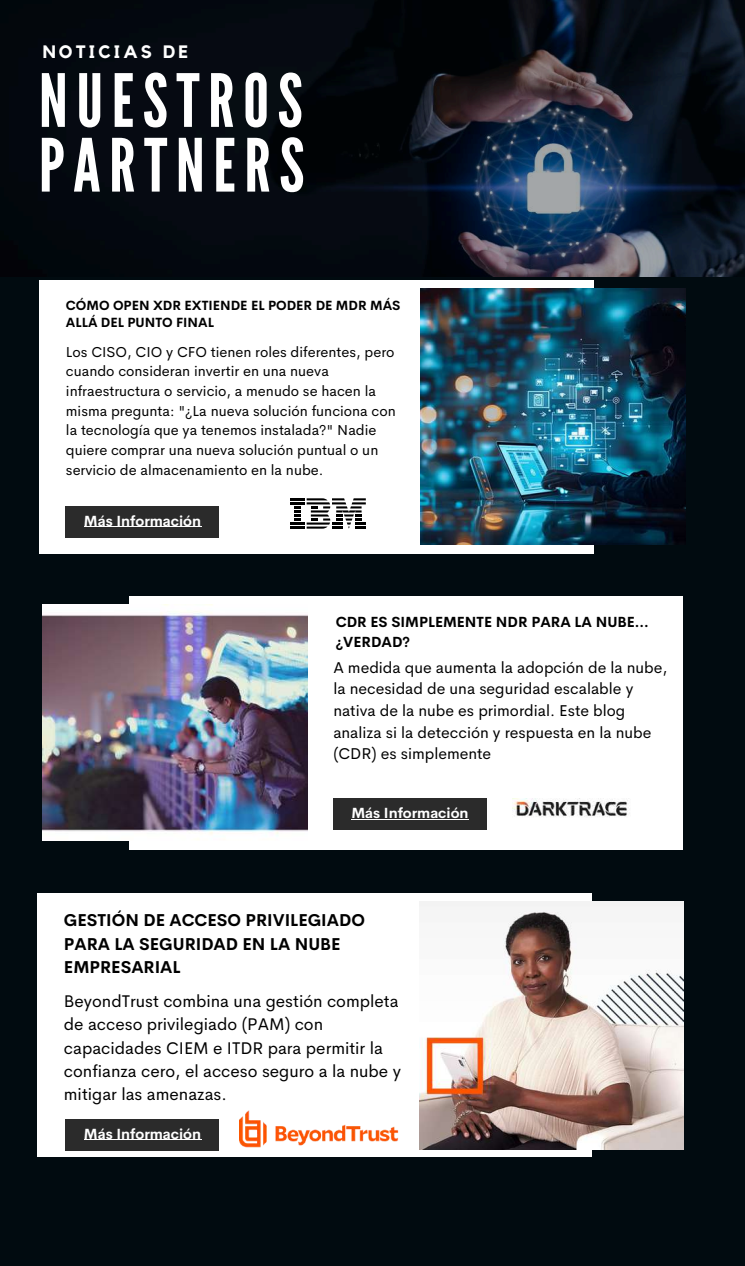
<style>
.page{position:relative;width:745px;height:1266px;background:#fff}
.page>*{position:absolute;margin:0;border:0;box-sizing:border-box;transform-origin:0 0}
.t1{font:73.12px/64.8px "League Gothic";letter-spacing:.115em;color:#fff}
.t2{font:700 17.88px "Kollektif";letter-spacing:.175em;color:#fff}
.t3{font:17px/23.5px "Cerebri Sans";color:#000}
.t4{font:700 16.88px/23.5px "Cerebri Sans";color:#000}
.t5{font:15.75px/21.5px "Cerebri Sans";color:#000}
.t6{font:14.5px/19.8px "Cerebri Sans";color:#000}
.t7{font:700 14.38px "Cerebri Sans";color:#fff}
.t8{font:700 14.38px/19.8px "Cerebri Sans";color:#000}
.t9{font:700 13.12px/17.8px "Cerebri Sans";color:#000}
</style>
<div class="page">
<div style="left:0;top:0;width:744px;height:1266px;background:#010b10"></div>
<div style="left:39px;top:280px;width:554px;height:273px;background:#fff"></div>
<img style="left:420px;top:288px;width:265px;height:256px">
<div style="left:66px;top:506px;width:153px;height:31px;background:#2b2b2b"></div>
<hr style="left:84px;top:526px;width:117px;height:1px;background:#fff">
<div style="left:129px;top:596px;width:553px;height:253px;background:#fff"></div>
<img style="left:43px;top:604px;width:264px;height:237px">
<div style="left:333px;top:798px;width:153px;height:32px;background:#2b2b2b"></div>
<hr style="left:351px;top:819px;width:117px;height:1px;background:#fff">
<img style="left:270px;top:0;width:474px;height:277px">
<div style="left:37px;top:893px;width:554px;height:264px;background:#fff"></div>
<img style="left:419px;top:901px;width:264px;height:249px">
<div style="left:66px;top:1118px;width:153px;height:32px;background:#2b2b2b"></div>
<hr style="left:84px;top:1139px;width:117px;height:1px;background:#fff">
<img style="left:239px;top:1110px;width:160px;height:38px">
<svg style="left:290px;top:498px;width:76px;height:31px"></svg>
<img style="left:512px;top:798px;width:116px;height:19px">
<p class="t2" style="left:43px;top:44px;width:147px">NOTICIAS DE</p>
<h1 class="t1" style="left:39px;top:70px;width:267px">NUESTROS<br>PARTNERS</h1>
<p class="t9" style="left:66px;top:296px;width:336px">CÓMO OPEN XDR EXTIENDE EL PODER DE MDR MÁS<br>ALLÁ DEL PUNTO FINAL</p>
<p class="t6" style="left:66px;top:341px;width:331px">Los CISO, CIO y CFO tienen roles diferentes, pero cuando consideran invertir en una nueva infraestructura o servicio, a menudo se hacen la misma pregunta: "¿La nueva solución funciona con la tecnología que ya tenemos instalada?" Nadie quiere comprar una nueva solución puntual o un servicio de almacenamiento en la nube.</p>
<p class="t7" style="left:84px;top:511px;width:119px">Más Información</p>
<p class="t8" style="left:336px;top:612px;width:314px">CDR ES SIMPLEMENTE NDR PARA LA NUBE... ¿VERDAD?</p>
<p class="t5" style="left:333px;top:656px;width:335px">A medida que aumenta la adopción de la nube, la necesidad de una seguridad escalable y nativa de la nube es primordial. Este blog analiza si la detección y respuesta en la nube (CDR) es simplemente</p>
<p class="t7" style="left:351px;top:804px;width:119px">Más Información</p>
<p class="t4" style="left:64px;top:908px;width:302px">GESTIÓN DE ACCESO PRIVILEGIADO<br>PARA LA SEGURIDAD EN LA NUBE<br>EMPRESARIAL</p>
<p class="t3" style="left:64px;top:989px;width:338px">BeyondTrust combina una gestión completa de acceso privilegiado (PAM) con capacidades CIEM e ITDR para permitir la confianza cero, el acceso seguro a la nube y mitigar las amenazas.</p>
<p class="t7" style="left:84px;top:1124px;width:119px">Más Información</p>
</div>
